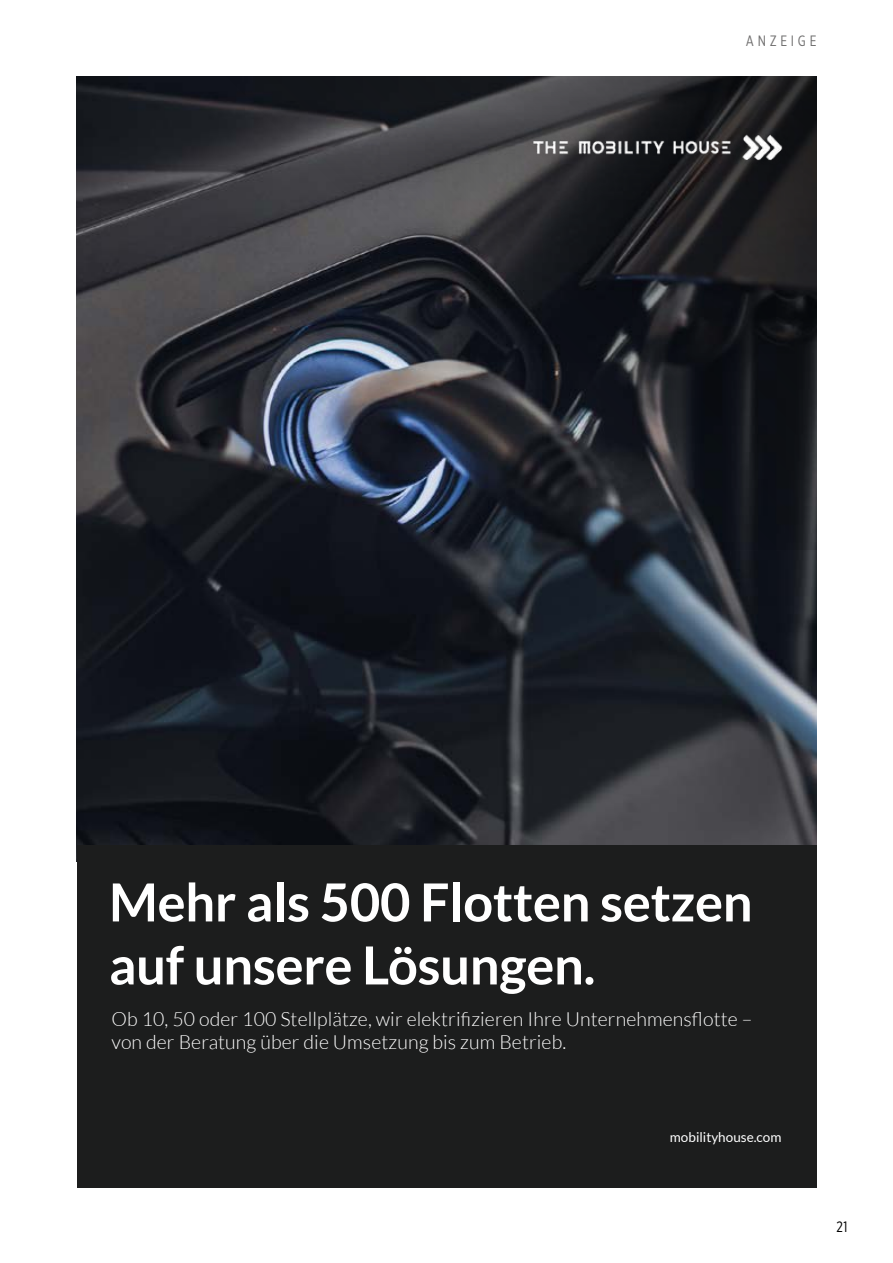
<style>
.page{position:relative;width:893px;height:1263px;background:#fff}
.page>*{position:absolute;margin:0;border:0;box-sizing:border-box;transform-origin:0 0}
.t1{font:700 52.5px/63px "Lato";letter-spacing:-.005em;color:#fff}
.t2{font:300 19.5px/23.4px "Lato";letter-spacing:.005em;color:#fff}
.t3{font:15px "Gotham X Narrow";letter-spacing:.25em;color:#706f6f}
.t4{font:15px "Gotham X Narrow";color:#000}
.t5{font:13.5px "Lato";color:#fff}
</style>
<div class="page">
<img style="left:77px;top:550px;width:739px;height:295px">
<div style="left:77px;top:845px;width:739px;height:342px;background:#1c1d1d"></div>
<svg style="left:77px;top:77px;width:739px;height:473px;background:#2b2d34"></svg>
<img style="left:528px;top:129px;width:259px;height:36px">
<p class="t3" style="left:746px;top:32px;width:72px">ANZEIGE</p>
<p class="t1" style="left:109px;top:870px;width:645px">Mehr als 500 Flotten setzen auf unsere Lösungen.</p>
<p class="t2" style="left:112px;top:1007px;width:642px">Ob 10, 50 oder 100 Stellplätze, wir elektrifizieren Ihre Unternehmensflotte – von der Beratung über die Umsetzung bis zum Betrieb.</p>
<p class="t5" style="left:670px;top:1129px;width:113px">mobilityhouse.com</p>
<p class="t4" style="left:836px;top:1218px;width:13px">21</p>
</div>
